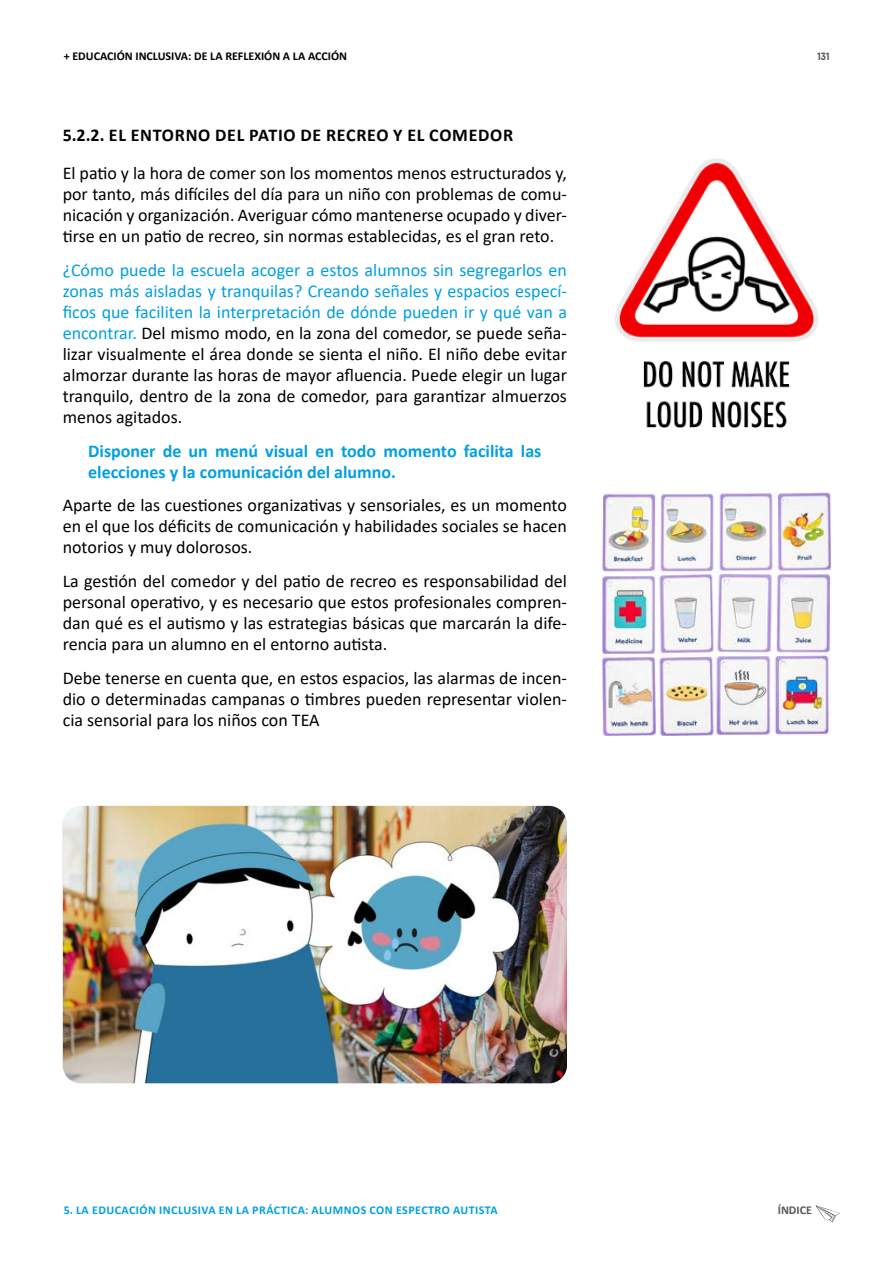
<style>
.page{position:relative;width:893px;height:1263px;background:#fff}
.page>*{position:absolute;margin:0;border:0;box-sizing:border-box;transform-origin:0 0}
.t1{font:18px/21px "Calibri";color:#000;text-align:justify}
.t2{font:700 18px/21px "Calibri";color:#009fe3}
.t3{font:700 18px "Calibri";letter-spacing:.04em;color:#000}
.t4{font:700 12px "Calibri";letter-spacing:.04em;color:#009fe3}
.t5{font:700 12px "Calibri";color:#000}
.t6{font:700 12px "Calibri";color:#575756}
.t7{font:700 10.5px "Baron Neue";color:#5a5a59}
.s1{color:#009fe3}
</style>
<div class="page">
<svg style="left:816px;top:1205px;width:24px;height:17px"></svg>
<img style="left:63px;top:806px;width:504px;height:277px">
<img style="left:603px;top:492px;width:228px;height:244px">
<img style="left:643px;top:361px;width:147px;height:67px">
<img style="left:615px;top:158px;width:203px;height:184px">
<p class="t5" style="left:64px;top:48px;width:285px">+ EDUCACIÓN INCLUSIVA: DE LA REFLEXIÓN A LA ACCIÓN</p>
<p class="t3" style="left:63px;top:122px;width:452px">5.2.2. EL ENTORNO DEL PATIO DE RECREO Y EL COMEDOR</p>
<p class="t1" style="left:63px;top:162px;width:506px">El patio y la hora de comer son los momentos menos estructurados y, por tanto, más difíciles del día para un niño con problemas de comu&shy;nicación y organización. Averiguar cómo mantenerse ocupado y diver&shy;tirse en un patio de recreo, sin normas establecidas, es el gran reto.</p>
<p class="t1" style="left:63px;top:259px;width:506px"><span class="s1">¿Cómo puede la escuela acoger a estos alumnos sin segregarlos en zonas más aisladas y tranquilas? Creando señales y espacios especí&shy;ficos que faciliten la interpretación de dónde pueden ir y qué van a encontrar.</span> Del mismo modo, en la zona del comedor, se puede seña&shy;lizar visualmente el área donde se sienta el niño. El niño debe evitar almorzar durante las horas de mayor afluencia. Puede elegir un lugar tranquilo, dentro de la zona de comedor, para garantizar almuerzos menos agitados.</p>
<p class="t2" style="left:88px;top:440px;width:455px">Disponer de un menú visual en todo momento facilita las elecciones y la comunicación del alumno.</p>
<p class="t1" style="left:63px;top:494px;width:506px">Aparte de las cuestiones organizativas y sensoriales, es un momento en el que los déficits de comunicación y habilidades sociales se hacen notorios y muy dolorosos.</p>
<p class="t1" style="left:63px;top:570px;width:506px">La gestión del comedor y del patio de recreo es responsabilidad del personal operativo, y es necesario que estos profesionales compren&shy;dan qué es el autismo y las estrategias básicas que marcarán la dife&shy;rencia para un alumno en el entorno autista.</p>
<p class="t1" style="left:63px;top:667px;width:506px">Debe tenerse en cuenta que, en estos espacios, las alarmas de incen&shy;dio o determinadas campanas o timbres pueden representar violen&shy;cia sensorial para los niños con TEA</p>
<p class="t7" style="left:817px;top:50px;width:14px">131</p>
<p class="t4" style="left:64px;top:1202px;width:435px">5. LA EDUCACIÓN INCLUSIVA EN LA PRÁCTICA: ALUMNOS CON ESPECTRO AUTISTA</p>
<p class="t6" style="left:778px;top:1202px;width:36px">ÍNDICE</p>
</div>
